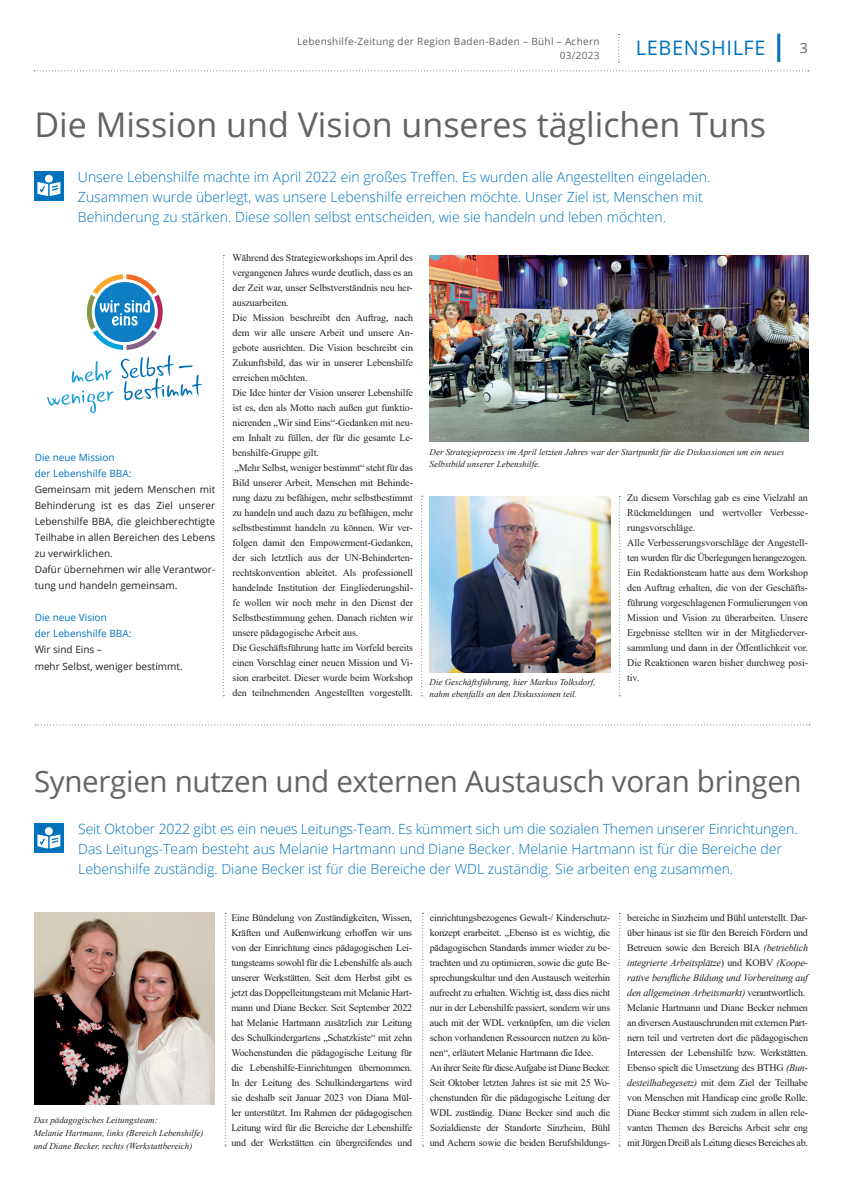
<style>
.page{position:relative;width:842px;height:1191px;background:#fff}
.page>*{position:absolute;margin:0;border:0;box-sizing:border-box;transform-origin:0 0}
.t1{font:34px "Open Sans";color:#636366}
.t2{font:29.5px "Open Sans";letter-spacing:-.01em;color:#636366}
.t3{font:20px "Open Sans";letter-spacing:.03em;color:#0072bc}
.t4{font:300 14px/20px "Open Sans";color:#0072bc}
.t5{font:14px "Open Sans";color:#636366}
.t6{font:10px/15px "Times New Roman";letter-spacing:-.01em;color:#231f20}
.t7{font:10px/16px "Open Sans";color:#231f20}
.t8{font:10px/16px "Open Sans";color:#0072bc}
.t9{font:10px/14px "Open Sans";letter-spacing:.03em;color:#636366;text-align:right}
.t10{font:italic 9px/12px "Times New Roman";color:#231f20}
.s1{font-style:italic}
</style>
<div class="page">
<img style="left:429px;top:255px;width:380px;height:186px">
<img style="left:429px;top:496px;width:181px;height:176px">
<svg style="left:47px;top:274px;width:156px;height:139px"></svg>
<img style="left:34px;top:912px;width:181px;height:192px">
<svg style="left:34px;top:70px;width:775px;height:1px"></svg>
<hr style="left:777px;top:34px;width:3px;height:28px;background:#0072bc">
<svg style="left:618px;top:34px;width:2px;height:28px"></svg>
<svg style="left:619px;top:496px;width:1px;height:200px"></svg>
<svg style="left:421px;top:496px;width:2px;height:200px"></svg>
<svg style="left:223px;top:255px;width:1px;height:441px"></svg>
<div style="left:34px;top:171px;width:30px;height:30px;background:#0072bc"></div>
<div style="left:45px;top:175px;width:8px;height:8px;background:#fff;border-radius:50%"></div>
<svg style="left:37px;top:182px;width:23px;height:14px"></svg>
<svg style="left:422px;top:912px;width:2px;height:234px"></svg>
<svg style="left:619px;top:912px;width:1px;height:234px"></svg>
<svg style="left:225px;top:912px;width:1px;height:234px"></svg>
<svg style="left:35px;top:724px;width:775px;height:1px"></svg>
<div style="left:34px;top:823px;width:30px;height:30px;background:#0072bc"></div>
<div style="left:45px;top:827px;width:8px;height:8px;background:#fff;border-radius:50%"></div>
<svg style="left:37px;top:834px;width:23px;height:14px"></svg>
<p class="t9" style="left:297px;top:34px;width:304px">Lebenshilfe-Zeitung der Region Baden-Baden – Bühl – Achern<br>03/2023</p>
<h3 class="t3" style="left:636px;top:34px;width:131px">LEBENSHILFE</h3>
<h3 class="t5" style="left:800px;top:38px;width:10px">3</h3>
<h1 class="t1" style="left:34px;top:101px;width:733px">Die Mission und Vision unseres täglichen Tuns</h1>
<p class="t4" style="left:78px;top:166px;width:634px">Unsere Lebenshilfe machte im April 2022 ein großes Treffen. Es wurden alle Angestellten eingeladen.<br>Zusammen wurde überlegt, was unsere Lebenshilfe erreichen möchte. Unser Ziel ist, Menschen mit<br>Behinderung zu stärken. Diese sollen selbst entscheiden, wie sie handeln und leben möchten.</p>
<p class="t8" style="left:35px;top:449px;width:98px">Die neue Mission der Lebenshilfe BBA:</p>
<p class="t7" style="left:35px;top:481px;width:182px">Gemeinsam mit jedem Menschen mit Behinderung ist es das Ziel unserer Lebenshilfe BBA, die gleichberechtigte Teilhabe in allen Bereichen des Lebens zu verwirklichen.<br>Dafür übernehmen wir alle Verantwor&shy;tung und handeln gemeinsam.</p>
<p class="t8" style="left:35px;top:609px;width:98px">Die neue Vision<br>der Lebenshilfe BBA:</p>
<p class="t7" style="left:35px;top:641px;width:150px;line-height:17px">Wir sind Eins –<br>mehr Selbst, weniger bestimmt.</p>
<p class="t6" style="left:233px;top:250px;width:182px">Während des Strategieworkshops im April des vergangenen Jahres wurde deutlich, dass es an der Zeit war, unser Selbstverständnis neu her&shy;auszuarbeiten.<br>Die Mission beschreibt den Auftrag, nach dem wir alle unsere Arbeit und unsere An&shy;gebote ausrichten. Die Vision beschreibt ein Zukunftsbild, das wir in unserer Lebenshilfe erreichen möchten.<br>Die Idee hinter der Vision unserer Lebenshilfe ist es, den als Motto nach außen gut funktio&shy;nierenden „Wir sind Eins“-Gedanken mit neu&shy;em Inhalt zu füllen, der für die gesamte Le&shy;benshilfe-Gruppe gilt.<br>„Mehr Selbst, weniger bestimmt“ steht für das Bild unserer Arbeit, Menschen mit Behinde&shy;rung dazu zu befähigen, mehr selbstbestimmt zu handeln und auch dazu zu befähigen, mehr selbstbestimmt handeln zu können. Wir ver&shy;folgen damit den Empowerment-Gedanken, der sich letztlich aus der UN-Behinderten&shy;rechtskonvention ableitet. Als professionell handelnde Institution der Eingliederungshil&shy;fe wollen wir noch mehr in den Dienst der Selbstbestimmung gehen. Danach richten wir unsere pädagogische Arbeit aus.<br>Die Geschäftsführung hatte im Vorfeld bereits einen Vorschlag einer neuen Mission und Vi&shy;sion erarbeitet. Dieser wurde beim Workshop den teilnehmenden Angestellten vorgestellt.</p>
<p class="t10" style="left:429px;top:446px;width:356px">Der Strategieprozess im April letzten Jahres war der Startpunkt für die Diskussionen um ein neues<br>Selbstbild unserer Lebenshilfe.</p>
<p class="t10" style="left:429px;top:676px;width:168px">Die Geschäftsführung, hier Markus Tolksdorf, nahm ebenfalls an den Diskussionen teil.</p>
<p class="t6" style="left:627px;top:490px;width:182px">Zu diesem Vorschlag gab es eine Vielzahl an Rückmeldungen und wertvoller Verbesse&shy;rungsvorschläge.<br>Alle Verbesserungsvorschläge der Angestell&shy;ten wurden für die Überlegungen herangezogen.<br>Ein Redaktionsteam hatte aus dem Workshop den Auftrag erhalten, die von der Geschäfts&shy;führung vorgeschlagenen Formulierungen von Mission und Vision zu überarbeiten. Unsere Ergebnisse stellten wir in der Mitgliederver&shy;sammlung und dann in der Öffentlichkeit vor.<br>Die Reaktionen waren bisher durchweg posi&shy;tiv.</p>
<h2 class="t2" style="left:34px;top:761px;width:769px">Synergien nutzen und externen Austausch voran bringen</h2>
<p class="t4" style="left:78px;top:818px;width:721px">Seit Oktober 2022 gibt es ein neues Leitungs-Team. Es kümmert sich um die sozialen Themen unserer Einrichtungen.<br>Das Leitungs-Team besteht aus Melanie Hartmann und Diane Becker. Melanie Hartmann ist für die Bereiche der<br>Lebenshilfe zuständig. Diane Becker ist für die Bereiche der WDL zuständig. Sie arbeiten eng zusammen.</p>
<p class="t10" style="left:34px;top:1112px;width:171px;line-height:13px">Das pädagogisches Leitungsteam:<br>Melanie Hartmann, links (Bereich Lebenshilfe) und Diane Becker, rechts (Werkstattbereich)</p>
<p class="t6" style="left:231px;top:910px;width:182px;text-align:justify">Eine Bündelung von Zuständigkeiten, Wissen, Kräften und Außenwirkung erhoffen wir uns von der Einrichtung eines pädagogischen Lei&shy;tungsteams sowohl für die Lebenshilfe als auch unserer Werkstätten. Seit dem Herbst gibt es jetzt das Doppelleitungsteam mit Melanie Hart&shy;mann und Diane Becker. Seit September 2022 hat Melanie Hartmann zusätzlich zur Leitung des Schulkindergartens „Schatzkiste“ mit zehn Wochenstunden die pädagogische Leitung für die Lebenshilfe-Einrichtungen übernommen.<br>In der Leitung des Schulkindergartens wird sie deshalb seit Januar 2023 von Diana Mül&shy;ler unterstützt. Im Rahmen der pädagogischen Leitung wird für die Bereiche der Lebenshilfe und der Werkstätten ein übergreifendes und</p>
<p class="t6" style="left:430px;top:910px;width:182px">einrichtungsbezogenes Gewalt-/ Kinderschutz&shy;konzept erarbeitet. „Ebenso ist es wichtig, die pädagogischen Standards immer wieder zu be&shy;trachten und zu optimieren, sowie die gute Be&shy;sprechungskultur und den Austausch weiterhin aufrecht zu erhalten. Wichtig ist, dass dies nicht nur in der Lebenshilfe passiert, sondern wir uns auch mit der WDL verknüpfen, um die vielen schon vorhandenen Ressourcen nutzen zu kön&shy;nen“, erläutert Melanie Hartmann die Idee.<br>An ihrer Seite für diese Aufgabe ist Diane Becker.<br>Seit Oktober letzten Jahres ist sie mit 25 Wo&shy;chenstunden für die pädagogische Leitung der WDL zuständig. Diane Becker sind auch die Sozialdienste der Standorte Sinzheim, Bühl und Achern sowie die beiden Berufsbildungs-</p>
<p class="t6" style="left:627px;top:910px;width:182px">bereiche in Sinzheim und Bühl unterstellt. Dar&shy;über hinaus ist sie für den Bereich Fördern und Betreuen sowie den Bereich BIA <span class="s1">(betrieblich integrierte Arbeitsplätze</span>) und KOBV <span class="s1">(Koope&shy;rative berufliche Bildung und Vorbereitung auf den allgemeinen Arbeitsmarkt)</span> verantwortlich.<br>Melanie Hartmann und Diane Becker nehmen an diversen Austauschrunden mit externen Part&shy;nern teil und vertreten dort die pädagogischen Interessen der Lebenshilfe bzw. Werkstätten.<br>Ebenso spielt die Umsetzung des BTHG <span class="s1">(Bun&shy;desteilhabegesetz)</span> mit dem Ziel der Teilhabe von Menschen mit Handicap eine große Rolle.<br>Diane Becker stimmt sich zudem in allen rele&shy;vanten Themen des Bereichs Arbeit sehr eng mit Jürgen Dreiß als Leitung dieses Bereiches ab.</p>
</div>
